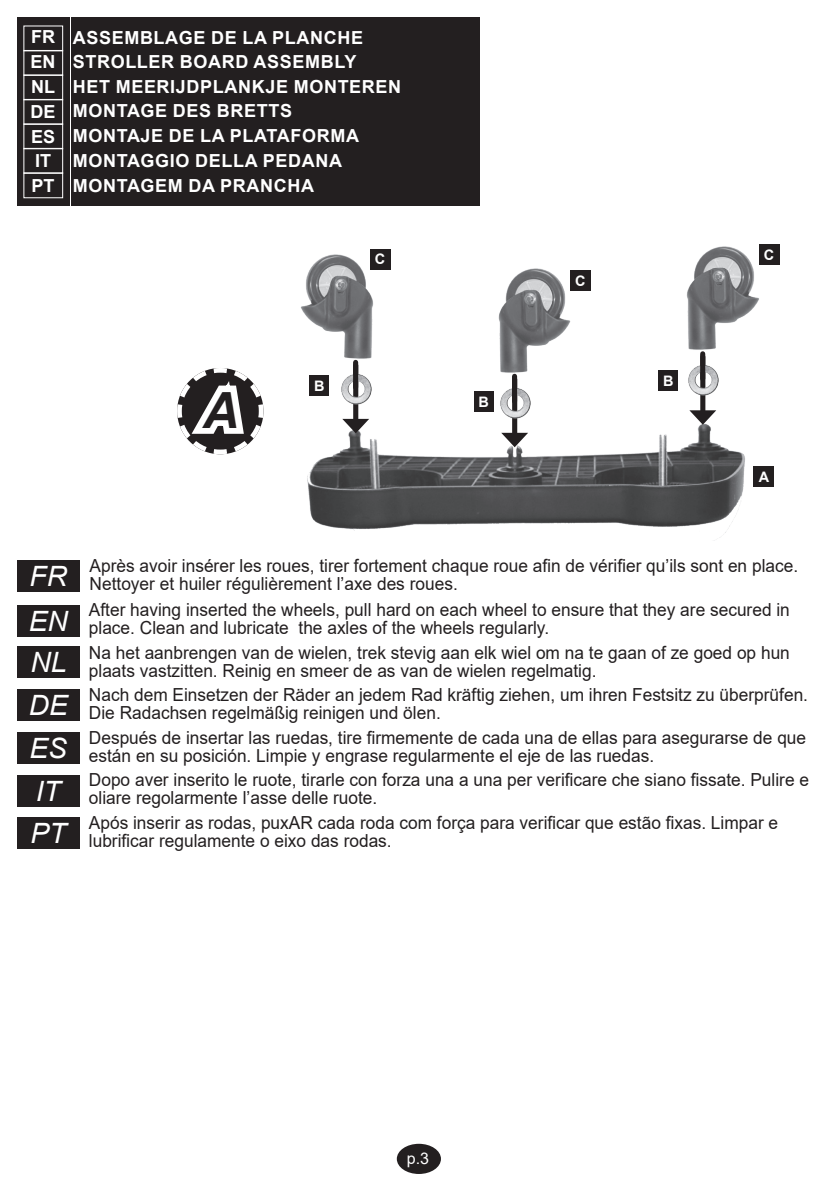
<style>
.page{position:relative;width:840px;height:1191px;background:#fff}
.page>*{position:absolute;margin:0;border:0;box-sizing:border-box;transform-origin:0 0}
.t1{font:italic 700 50px "Arial";color:#231f20}
.t2{font:italic 28px "Arial";color:#fff}
.t3{font:18px/18px "Arial";color:#231f20;scale:.96 1}
.t4{font:700 18px "Arial";letter-spacing:.035em;color:#fff}
.t5{font:16px "Arial";color:#fff}
.t6{font:700 14.4px "Arial";color:#fff}
</style>
<div class="page">
<div style="left:396px;top:1143px;width:44px;height:31px;background:#231f20;border-radius:50%"></div>
<div style="left:71px;top:17px;width:408px;height:189px;background:#231f20"></div>
<div style="left:17px;top:17px;width:52px;height:189px;background:#231f20"></div>
<div style="left:23px;top:50px;width:40px;height:26px;border:1px solid #fff"></div>
<div style="left:23px;top:74px;width:40px;height:26px;border:1px solid #fff"></div>
<div style="left:23px;top:99px;width:40px;height:26px;border:1px solid #fff"></div>
<div style="left:23px;top:123px;width:40px;height:26px;border:1px solid #fff"></div>
<div style="left:23px;top:148px;width:40px;height:26px;border:1px solid #fff"></div>
<div style="left:23px;top:172px;width:40px;height:26px;border:1px solid #fff"></div>
<div style="left:758px;top:245px;width:21px;height:20px;background:#231f20"></div>
<img style="left:307px;top:406px;width:438px;height:132px">
<img style="left:301px;top:254px;width:83px;height:108px">
<div style="left:353px;top:365px;width:5px;height:58px;background:#231f20"></div>
<svg style="left:342px;top:419px;width:27px;height:14px"></svg>
<img style="left:337px;top:371px;width:37px;height:37px">
<div style="left:353px;top:362px;width:5px;height:25px;background:#231f20"></div>
<img style="left:498px;top:268px;width:78px;height:108px">
<div style="left:512px;top:379px;width:5px;height:58px;background:#231f20"></div>
<svg style="left:501px;top:433px;width:27px;height:14px"></svg>
<img style="left:496px;top:385px;width:37px;height:37px">
<div style="left:511px;top:376px;width:6px;height:25px;background:#231f20"></div>
<img style="left:686px;top:244px;width:78px;height:110px">
<div style="left:700px;top:357px;width:5px;height:58px;background:#231f20"></div>
<svg style="left:689px;top:410px;width:26px;height:15px"></svg>
<img style="left:688px;top:362px;width:31px;height:37px">
<div style="left:699px;top:354px;width:5px;height:25px;background:#231f20"></div>
<div style="left:570px;top:270px;width:20px;height:20px;background:#231f20"></div>
<div style="left:369px;top:249px;width:21px;height:20px;background:#231f20"></div>
<div style="left:309px;top:376px;width:20px;height:20px;background:#231f20"></div>
<div style="left:473px;top:391px;width:20px;height:20px;background:#231f20"></div>
<div style="left:658px;top:371px;width:19px;height:20px;background:#231f20"></div>
<div style="left:753px;top:466px;width:20px;height:21px;background:#231f20"></div>
<svg style="left:177px;top:368px;width:87px;height:87px"></svg>
<div style="left:17px;top:605px;width:62px;height:31px;background:#231f20"></div>
<div style="left:17px;top:560px;width:62px;height:32px;background:#231f20"></div>
<div style="left:17px;top:689px;width:62px;height:32px;background:#231f20"></div>
<div style="left:17px;top:646px;width:62px;height:32px;background:#231f20"></div>
<div style="left:17px;top:732px;width:62px;height:32px;background:#231f20"></div>
<div style="left:17px;top:816px;width:62px;height:32px;background:#231f20"></div>
<div style="left:17px;top:775px;width:62px;height:31px;background:#231f20"></div>
<p class="t4" style="left:31px;top:24px;width:25px">FR</p>
<p class="t4" style="left:31px;top:49px;width:27px">EN</p>
<p class="t4" style="left:31px;top:74px;width:25px">NL</p>
<p class="t4" style="left:31px;top:99px;width:27px">DE</p>
<p class="t4" style="left:31px;top:124px;width:26px">ES</p>
<p class="t4" style="left:35px;top:148px;width:18px">IT</p>
<p class="t4" style="left:32px;top:173px;width:25px">PT</p>
<p class="t4" style="left:73px;top:25px;width:291px">ASSEMBLAGE DE LA PLANCHE</p>
<p class="t4" style="left:73px;top:49px;width:285px">STROLLER BOARD ASSEMBLY</p>
<p class="t4" style="left:73px;top:74px;width:330px">HET MEERIJDPLANKJE MONTEREN</p>
<p class="t4" style="left:73px;top:98px;width:221px">MONTAGE DES BRETTS</p>
<p class="t4" style="left:73px;top:123px;width:287px">MONTAJE DE LA PLATAFORMA</p>
<p class="t4" style="left:73px;top:148px;width:270px">MONTAGGIO DELLA PEDANA</p>
<p class="t4" style="left:73px;top:173px;width:243px">MONTAGEM DA PRANCHA</p>
<p class="t6" style="left:374px;top:249px;width:12px">C</p>
<p class="t1" style="left:203px;top:377px;width:38px">A</p>
<p class="t6" style="left:314px;top:376px;width:12px">B</p>
<p class="t6" style="left:478px;top:391px;width:12px">B</p>
<p class="t6" style="left:575px;top:270px;width:12px">C</p>
<p class="t6" style="left:662px;top:371px;width:12px">B</p>
<p class="t6" style="left:763px;top:245px;width:12px">C</p>
<p class="t6" style="left:758px;top:466px;width:12px">A</p>
<p class="t3" style="left:90px;top:557px;width:739px">Après avoir insérer les roues, tirer fortement chaque roue afin de vérifier qu’ils sont en place.<br>Nettoyer et huiler régulièrement l’axe des roues.</p>
<p class="t3" style="left:89px;top:600px;width:731px">After having inserted the wheels, pull hard on each wheel to ensure that they are secured in</p>
<p class="t2" style="left:30px;top:558px;width:39px">FR</p>
<p class="t2" style="left:29px;top:603px;width:40px">EN</p>
<p class="t3" style="left:89px;top:618px;width:480px">place. Clean and lubricate the axles of the wheels regularly.</p>
<p class="t2" style="left:31px;top:644px;width:37px">NL</p>
<p class="t2" style="left:29px;top:687px;width:40px">DE</p>
<p class="t2" style="left:30px;top:730px;width:39px">ES</p>
<p class="t2" style="left:36px;top:773px;width:26px">IT</p>
<p class="t2" style="left:30px;top:814px;width:37px">PT</p>
<p class="t3" style="left:89px;top:643px;width:731px">Na het aanbrengen van de wielen, trek stevig aan elk wiel om na te gaan of ze goed op hun plaats vastzitten. Reinig en smeer de as van de wielen regelmatig.</p>
<p class="t3" style="left:89px;top:685px;width:750px">Nach dem Einsetzen der Räder an jedem Rad kräftig ziehen, um ihren Festsitz zu überprüfen.<br>Die Radachsen regelmäßig reinigen und ölen.</p>
<p class="t3" style="left:89px;top:728px;width:748px">Después de insertar las ruedas, tire firmemente de cada una de ellas para asegurarse de que están en su posición. Limpie y engrase regularmente el eje de las ruedas.</p>
<p class="t3" style="left:89px;top:771px;width:751px">Dopo aver inserito le ruote, tirarle con forza una a una per verificare che siano fissate. Pulire e oliare regolarmente l’asse delle ruote.</p>
<p class="t3" style="left:89px;top:813px;width:719px">Após inserir as rodas, puxAR cada roda com força para verificar que estão fixas. Limpar e lubrificar regulamente o eixo das rodas.</p>
<p class="t5" style="left:406px;top:1147px;width:24px">p.3</p>
</div>
